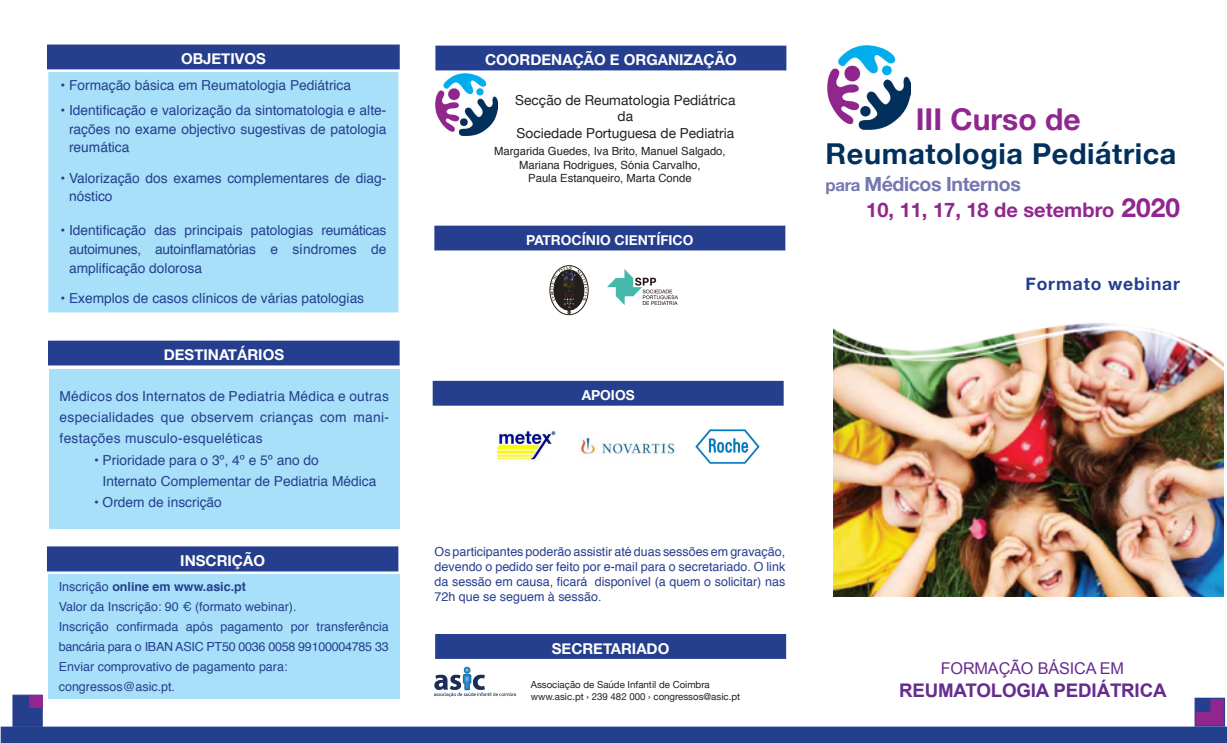
<style>
.page{position:relative;width:1227px;height:743px;background:#fff}
.page>*{position:absolute;margin:0;border:0;box-sizing:border-box;transform-origin:0 0}
.t1{font:700 30px "Helvetica Neue";color:#91268e}
.t2{font:700 28.75px "Helvetica Neue";letter-spacing:.02em;color:#01305c}
.t3{font:700 20px "Helvetica Neue";color:#91268e}
.t4{font:700 19.5px "Helvetica Neue";letter-spacing:-.02em;color:#7477b0}
.t5{font:700 18.75px "Arial";letter-spacing:-.01em;color:#652c8d}
.t6{font:700 17.5px "Helvetica Neue";letter-spacing:.05em;color:#253f8e}
.t7{font:16.25px "Arial";letter-spacing:-.01em;color:#652c8d}
.t8{font:700 15px "Helvetica Neue";color:#fff}
.t9{font:13.75px/18.8px "Helvetica";color:#253f8e;text-align:justify}
.t10{font:13.75px/16.5px "Helvetica Neue";color:#231f20;text-align:center}
.t11{font:700 13.75px "Helvetica Neue";color:#fff}
.t12{font:12.5px/20px "Helvetica";color:#253f8e}
.t13{font:11.25px/13.5px "Helvetica";color:#231f20;text-align:center}
.t14{font:9.62px/11.6px "Helvetica Neue";color:#231f20}
.s1{font-weight:700}
.s2{font-size:16.75px}
.s3{font-size:26.25px}
</style>
<div class="page">
<div style="left:1px;top:726px;width:1225px;height:16px;background:#23408c"></div>
<img style="left:833px;top:323px;width:390px;height:272px">
<img style="left:827px;top:46px;width:83px;height:83px">
<div style="left:48px;top:546px;width:350px;height:24px;background:#253f8e"></div>
<div style="left:47px;top:546px;width:351px;height:25px;border:1px solid #253f8e"></div>
<div style="left:48px;top:574px;width:351px;height:124px;background:#a8dff9"></div>
<div style="left:48px;top:45px;width:351px;height:24px;background:#253f8e"></div>
<div style="left:47px;top:44px;width:353px;height:25px;border:1px solid #253f8e"></div>
<div style="left:49px;top:341px;width:350px;height:23px;background:#253f8e"></div>
<div style="left:48px;top:340px;width:351px;height:25px;border:1px solid #253f8e"></div>
<div style="left:49px;top:369px;width:350px;height:159px;background:#a8dff9"></div>
<div style="left:48px;top:72px;width:350px;height:240px;background:#a8dff9"></div>
<div style="left:13px;top:694px;width:30px;height:32px;background:#253f8e;border:1px solid #253f8e"></div>
<div style="left:29px;top:694px;width:14px;height:12px;background:#91268e"></div>
<div style="left:1194px;top:697px;width:30px;height:29px;background:#91268e;border:1px solid #253f8e"></div>
<div style="left:1195px;top:697px;width:15px;height:14px;background:#253f8e;border:1px solid #253f8e"></div>
<div style="left:436px;top:46px;width:349px;height:24px;background:#253f8e"></div>
<div style="left:436px;top:634px;width:349px;height:23px;background:#253f8e"></div>
<div style="left:435px;top:633px;width:351px;height:25px;border:1px solid #253f8e"></div>
<img style="left:434px;top:666px;width:82px;height:31px">
<img style="left:436px;top:74px;width:61px;height:62px">
<div style="left:435px;top:226px;width:349px;height:24px;background:#253f8e"></div>
<div style="left:434px;top:225px;width:351px;height:25px;border:1px solid #253f8e"></div>
<div style="left:536px;top:253px;width:149px;height:73px;border:1px solid #fff;border-radius:15px"></div>
<div style="left:549px;top:265px;width:39px;height:49px;border:1px solid #231f20;border-radius:50%"></div>
<svg style="left:550px;top:266px;width:37px;height:47px"></svg>
<img style="left:607px;top:270px;width:70px;height:34px">
<div style="left:433px;top:381px;width:350px;height:24px;background:#253f8e"></div>
<div style="left:432px;top:380px;width:351px;height:25px;border:1px solid #253f8e"></div>
<img style="left:497px;top:430px;width:59px;height:32px">
<img style="left:695px;top:429px;width:65px;height:35px">
<img style="left:580px;top:437px;width:95px;height:18px">
<p class="t8" style="left:181px;top:47px;width:22px">OBJETIVOS</p>
<p class="t9" style="left:60px;top:76px;width:292px">• Formação básica em Reumatologia Pediátrica</p>
<p class="t9" style="left:69px;top:101px;width:319px;text-indent:-9px">• Identificação e valorização da sintomatologia e alte&shy;rações no exame objectivo sugestivas de patologia reumática</p>
<p class="t9" style="left:69px;top:169px;width:319px;text-indent:-9px">• Valorização dos exames complementares de diag&shy;nóstico</p>
<p class="t9" style="left:69px;top:221px;width:319px;text-indent:-9px">• Identificação das principais patologias reumáticas autoimunes, autoinflamatórias e síndromes de amplificação dolorosa</p>
<p class="t9" style="left:60px;top:289px;width:305px">• Exemplos de casos clínicos de várias patologias</p>
<p class="t8" style="left:164px;top:343px;width:122px">DESTINATÁRIOS</p>
<p class="t9" style="left:60px;top:385px;width:331px;line-height:21.2px">Médicos dos Internatos de Pediatria Médica e outras especialidades que observem crianças com mani&shy;festações musculo-esqueléticas</p>
<p class="t9" style="left:103px;top:449px;width:275px;line-height:21.2px;text-indent:-9px">• Prioridade para o 3º, 4º e 5º ano do<br>Internato Complementar de Pediatria Médica</p>
<p class="t9" style="left:94px;top:493px;width:129px">• Ordem de inscrição</p>
<p class="t8" style="left:180px;top:548px;width:86px">INSCRIÇÃO</p>
<p class="t12" style="left:59px;top:576px;width:331px">Inscrição <span class="s1">online em www.asic.pt<br></span>Valor da Inscrição: 90 € (formato webinar).<br>Inscrição confirmada após pagamento por transferência bancária para o IBAN ASIC PT50 0036 0058 99100004785 33<br>Enviar comprovativo de pagamento para: congressos@asic.pt.</p>
<p class="t8" style="left:485px;top:48px;width:253px">COORDENAÇÃO E ORGANIZAÇÃO</p>
<p class="t10" style="left:515px;top:92px;width:222px">Secção de Reumatologia Pediátrica da<br>Sociedade Portuguesa de Pediatria</p>
<p class="t13" style="left:494px;top:145px;width:233px">Margarida Guedes, Iva Brito, Manuel Salgado,<br>Mariana Rodrigues, Sónia Carvalho,<br>Paula Estanqueiro, Marta Conde</p>
<p class="t11" style="left:526px;top:229px;width:169px">PATROCÍNIO CIENTÍFICO</p>
<p class="t11" style="left:581px;top:384px;width:54px">APOIOS</p>
<h1 class="t1" style="left:915px;top:95px;width:166px">III CURSO DE</h1>
<h2 class="t2" style="left:825px;top:131px;width:352px">REUMATOLOGIA PEDIÁTRICA</h2>
<h3 class="t4" style="left:825px;top:168px;width:197px"><span class="s2">PARA</span> MÉDICOS INTERNOS</h3>
<h3 class="t3" style="left:866px;top:194px;width:315px">10, 11, 17, 18 DE SETEMBRO <span class="s3">2020</span></h3>
<p class="t6" style="left:1025px;top:270px;width:156px">FORMATO WEBINAR</p>
<p class="t12" style="left:434px;top:544px;width:352px;line-height:15px;text-align:justify">Os participantes poderão assistir até duas sessões em gravação, devendo o pedido ser feito por e-mail para o secretariado. O link da sessão em causa, ficará disponível (a quem o solicitar) nas 72h que se seguem à sessão.</p>
<p class="t8" style="left:552px;top:636px;width:119px">SECRETARIADO</p>
<p class="t14" style="left:530px;top:679px;width:211px">Associação de Saúde Infantil de Coimbra www.asic.pt › 239 482 000 › congressos@asic.pt</p>
<p class="t7" style="left:940px;top:657px;width:185px">FORMAÇÃO BÁSICA EM</p>
<h3 class="t5" style="left:898px;top:677px;width:269px">REUMATOLOGIA PEDIÁTRICA</h3>
</div>
